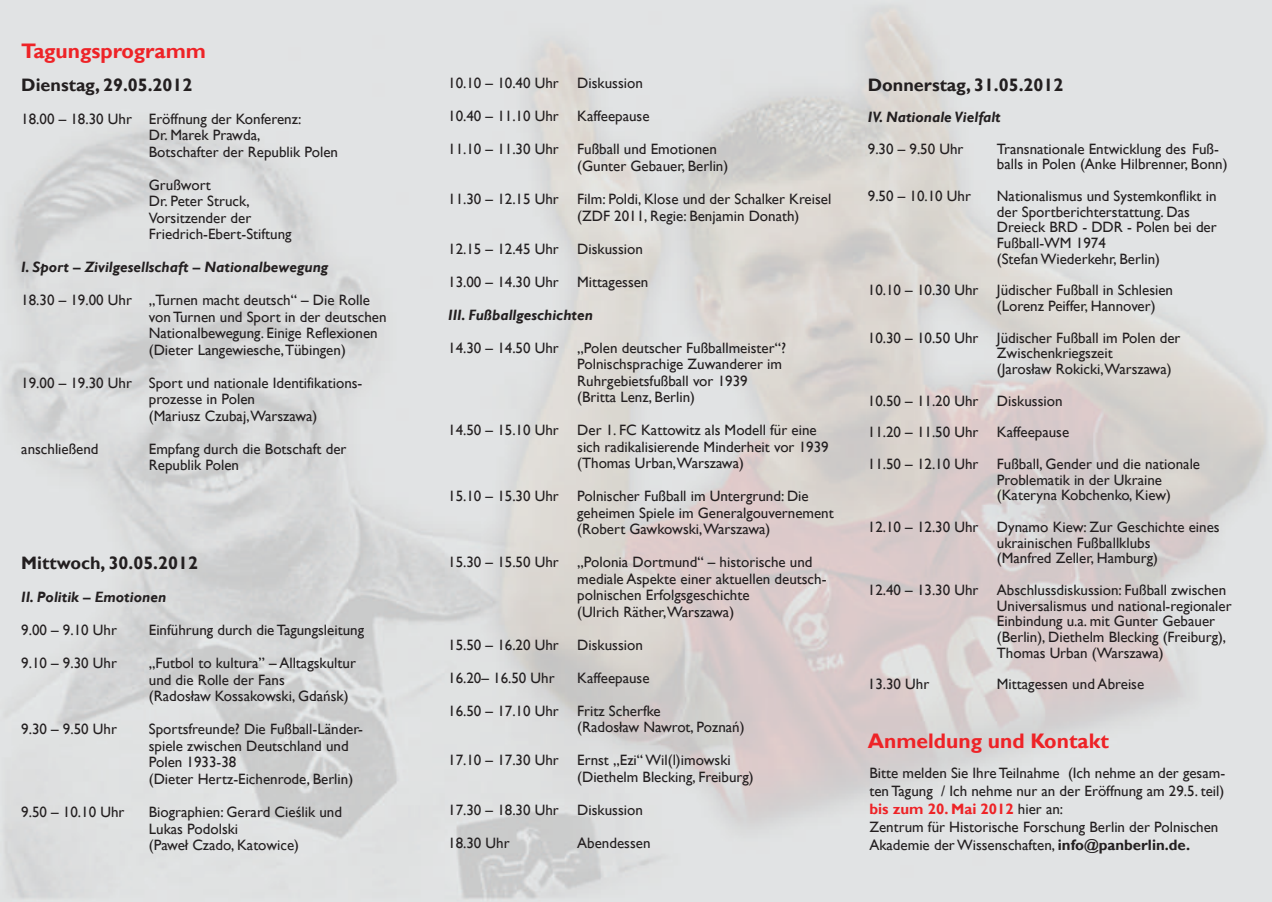
<style>
.page{position:relative;width:1272px;height:902px;background:#fff}
.page>*{position:absolute;margin:0;border:0;box-sizing:border-box;transform-origin:0 0}
.t1{font:700 21px "Gill Sans";color:#ee2327}
.t2{font:700 18px "Gill Sans";color:#231f20}
.t3{font:15px/16.5px "Gill Sans";color:#231f20}
.t4{font:italic 700 15px "Gill Sans";color:#231f20}
.s1{font-weight:700;color:#ee2327}
.s2{font-weight:700}
</style>
<div class="page">
<h1 class="t1" style="left:21px;top:39px;width:186px">Tagungsprogramm</h1>
<p class="t2" style="left:21px;top:74px;width:173px">Dienstag, 29.05.2012</p>
<p class="t3" style="left:149px;top:110px;width:191px;text-indent:-128px">18.00 – 18.30 Uhr Eröffnung der Konferenz:<br>Dr. Marek Prawda,<br>Botschafter der Republik Polen</p>
<p class="t3" style="left:149px;top:176px;width:144px">Grußwort<br>Dr. Peter Struck,<br>Vorsitzender der<br>Friedrich-Ebert-Stiftung</p>
<p class="t4" style="left:21px;top:258px;width:308px">I. Sport – Zivilgesellschaft – Nationalbewegung</p>
<p class="t3" style="left:149px;top:291px;width:239px;text-indent:-128px">18.30 – 19.00 Uhr „Turnen macht deutsch“ – Die Rolle von Turnen und Sport in der deutschen Nationalbewegung. Einige Reflexionen (Dieter Langewiesche,Tübingen)</p>
<p class="t3" style="left:149px;top:374px;width:215px;text-indent:-128px">19.00 – 19.30 Uhr Sport und nationale Identifikations&shy;prozesse in Polen<br>(Mariusz Czubaj,Warszawa)</p>
<p class="t3" style="left:21px;top:440px;width:79px">anschließend</p>
<p class="t3" style="left:149px;top:440px;width:199px">Empfang durch die Botschaft der<br>Republik Polen</p>
<p class="t2" style="left:21px;top:552px;width:178px">Mittwoch, 30.05.2012</p>
<p class="t4" style="left:21px;top:588px;width:146px">II. Politik – Emotionen</p>
<p class="t3" style="left:21px;top:621px;width:97px">9.00 – 9.10 Uhr</p>
<p class="t3" style="left:149px;top:621px;width:217px">Einführung durch die Tagungsleitung</p>
<p class="t3" style="left:21px;top:654px;width:97px">9.10 – 9.30 Uhr</p>
<p class="t3" style="left:149px;top:654px;width:209px">„Futbol to kultura” – Alltagskultur und die Rolle der Fans<br>(Radosław Kossakowski, Gdańsk)</p>
<p class="t3" style="left:21px;top:720px;width:97px">9.30 – 9.50 Uhr</p>
<p class="t3" style="left:149px;top:720px;width:216px">Sportsfreunde? Die Fußball-Länder&shy;spiele zwischen Deutschland und<br>Polen 1933-38<br>(Dieter Hertz-Eichenrode, Berlin)</p>
<p class="t3" style="left:21px;top:803px;width:105px">9.50 – 10.10 Uhr</p>
<p class="t3" style="left:149px;top:803px;width:195px">Biographien: Gerard Cieślik und<br>Lukas Podolski<br>(Paweł Czado, Katowice)</p>
<p class="t3" style="left:448px;top:75px;width:196px">10.10 – 10.40 Uhr Diskussion</p>
<p class="t3" style="left:448px;top:108px;width:203px">10.40 – 11.10 Uhr Kaffeepause</p>
<p class="t3" style="left:577px;top:141px;width:152px;text-indent:-129px">11.10 – 11.30 Uhr Fußball und Emotionen (Gunter Gebauer, Berlin)</p>
<p class="t3" style="left:577px;top:190px;width:255px;text-indent:-129px">11.30 – 12.15 Uhr Film: Poldi, Klose und der Schalker Kreisel (ZDF 2011, Regie: Benjamin Donath)</p>
<p class="t3" style="left:448px;top:240px;width:196px">12.15 – 12.45 Uhr Diskussion</p>
<p class="t3" style="left:448px;top:273px;width:202px">13.00 – 14.30 Uhr Mittagessen</p>
<p class="t4" style="left:448px;top:305px;width:146px">III. Fußballgeschichten</p>
<p class="t3" style="left:577px;top:339px;width:210px;text-indent:-129px">14.30 – 14.50 Uhr „Polen deutscher Fußballmeister“?<br>Polnischsprachige Zuwanderer im Ruhrgebietsfußball vor 1939 (Britta Lenz, Berlin)</p>
<p class="t3" style="left:577px;top:421px;width:253px;text-indent:-129px">14.50 – 15.10 Uhr Der 1. FC Kattowitz als Modell für eine sich radikalisierende Minderheit vor 1939 (Thomas Urban,Warszawa)</p>
<p class="t3" style="left:577px;top:487px;width:258px;text-indent:-129px">15.10 – 15.30 Uhr Polnischer Fußball im Untergrund: Die geheimen Spiele im Generalgouvernement (Robert Gawkowski,Warszawa)</p>
<p class="t3" style="left:577px;top:553px;width:251px;text-indent:-129px">15.30 – 15.50 Uhr „Polonia Dortmund“ – historische und mediale Aspekte einer aktuellen deutsch&shy;polnischen Erfolgsgeschichte<br>(Ulrich Räther,Warszawa)</p>
<p class="t3" style="left:448px;top:636px;width:196px">15.50 – 16.20 Uhr Diskussion</p>
<p class="t3" style="left:448px;top:669px;width:108px">16.20– 16.50 Uhr</p>
<p class="t3" style="left:577px;top:669px;width:74px">Kaffeepause</p>
<p class="t3" style="left:577px;top:702px;width:169px;text-indent:-129px">16.50 – 17.10 Uhr Fritz Scherfke<br>(Radosław Nawrot, Poznań)</p>
<p class="t3" style="left:577px;top:751px;width:178px;text-indent:-129px">17.10 – 17.30 Uhr Ernst „Ezi“Wil(l)imowski (Diethelm Blecking, Freiburg)</p>
<p class="t3" style="left:448px;top:801px;width:196px">17.30 – 18.30 Uhr Diskussion</p>
<p class="t3" style="left:448px;top:834px;width:63px">18.30 Uhr</p>
<p class="t3" style="left:577px;top:834px;width:75px">Abendessen</p>
<p class="t2" style="left:867px;top:74px;width:197px">Donnerstag, 31.05.2012</p>
<p class="t4" style="left:867px;top:108px;width:134px">IV. Nationale Vielfalt</p>
<p class="t3" style="left:867px;top:140px;width:97px">9.30 – 9.50 Uhr</p>
<p class="t3" style="left:996px;top:140px;width:232px;line-height:15.8px">Transnationale Entwicklung des Fuß&shy;balls in Polen (Anke Hilbrenner, Bonn)</p>
<p class="t3" style="left:867px;top:187px;width:105px">9.50 – 10.10 Uhr</p>
<p class="t3" style="left:996px;top:188px;width:221px;line-height:15.8px">Nationalismus und Systemkonflikt in der Sportberichterstattung. Das<br>Dreieck BRD - DDR - Polen bei der<br>Fußball-WM 1974 (StefanWiederkehr, Berlin)</p>
<p class="t3" style="left:996px;top:282px;width:178px;line-height:15.8px;text-indent:-129px">10.10 – 10.30 Uhr Jüdischer Fußball in Schlesien (Lorenz Peiffer, Hannover)</p>
<p class="t3" style="left:996px;top:329px;width:185px;line-height:15.8px;text-indent:-129px">10.30 – 10.50 Uhr Jüdischer Fußball im Polen der<br>Zwischenkriegszeit<br>(Jarosław Rokicki,Warszawa)</p>
<p class="t3" style="left:867px;top:384px;width:334px;line-height:31.5px">10.50 – 11.20 Uhr Diskussion<br>11.20 – 11.50 Uhr Kaffeepause<br>11.50 – 12.10 Uhr Fußball, Gender und die nationale</p>
<p class="t3" style="left:996px;top:471px;width:175px;line-height:15.8px">Problematik in der Ukraine (Kateryna Kobchenko, Kiew)</p>
<p class="t3" style="left:996px;top:518px;width:224px;line-height:15.8px;text-indent:-129px">12.10 – 12.30 Uhr Dynamo Kiew: Zur Geschichte eines ukrainischen Fußballklubs<br>(Manfred Zeller, Hamburg)</p>
<p class="t3" style="left:996px;top:581px;width:236px;line-height:15.8px;text-indent:-129px">12.40 – 13.30 Uhr Abschlussdiskussion: Fußball zwischen Universalismus und national-regionaler Einbindung u.a. mit Gunter Gebauer (Berlin), Diethelm Blecking (Freiburg), Thomas Urban (Warszawa)</p>
<p class="t3" style="left:867px;top:675px;width:63px">13.30 Uhr</p>
<p class="t3" style="left:996px;top:675px;width:149px">Mittagessen und Abreise</p>
<h1 class="t1" style="left:867px;top:728px;width:242px">Anmeldung und Kontakt</h1>
<p class="t3" style="left:869px;top:763px;width:357px;line-height:18px">Bitte melden Sie Ihre Teilnahme (Ich nehme an der gesam&shy;ten Tagung / Ich nehme nur an der Eröffnung am 29.5. teil) <span class="s1">bis zum 20. Mai 2012</span> hier an:<br>Zentrum für Historische Forschung Berlin der Polnischen Akademie derWissenschaften, <span class="s2">info@panberlin.de.</span></p>
</div>
